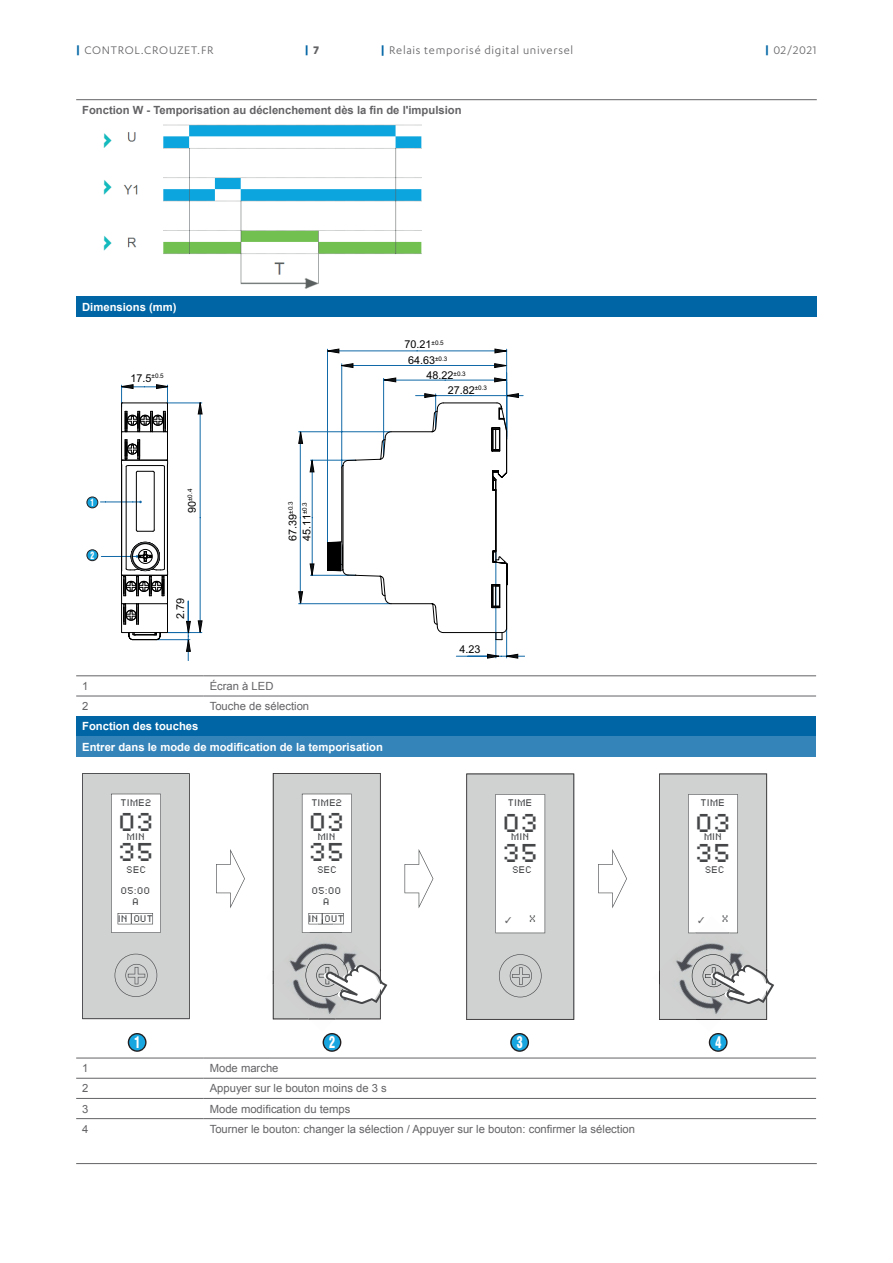
<style>
.page{position:relative;width:893px;height:1263px;background:#fff}
.page>*{position:absolute;margin:0;border:0;box-sizing:border-box;transform-origin:0 0}
.t1{font:25.8px "SF Pixelate";color:#444648}
.t2{font:900 condensed 15.9px "Helvetica";color:#fff;scale:.75 1}
.t3{font:12.75px "Karbon";letter-spacing:.06em;color:#636366}
.t4{font:700 12.75px "Karbon";color:#0065a4}
.t5{font:11.25px "Arial";color:#636366}
.t6{font:700 11.25px/20.2px "Arial";color:#fff}
.t7{font:700 11.25px "Arial";color:#636366}
.t8{font:10.8px "Arial";color:#000001}
.t9{font:900 condensed 10.05px "Helvetica";color:#fff;scale:.75 1}
.t10{font:9.6px/20.7px "SF Pixelate";letter-spacing:-.01em;color:#444648}
.t11{font:6.3px "Arial";color:#000001}
.s1{font-weight:700;color:#0065a4}
.s2{color:#636366}
.s3{color:#434648}
</style>
<div class="page">
<hr style="left:76px;top:1163px;width:741px;height:1px;background:#636366">
<hr style="left:76px;top:99px;width:741px;height:1px;background:#636366">
<img style="left:103px;top:124px;width:319px;height:165px">
<div style="left:76px;top:296px;width:741px;height:21px;background:#0065a4"></div>
<hr style="left:341px;top:364px;width:1px;height:103px;background:#1169a7">
<hr style="left:424px;top:365px;width:83px;height:1px;background:#1169a7">
<hr style="left:342px;top:365px;width:82px;height:1px;background:#1169a7">
<hr style="left:327px;top:349px;width:1px;height:194px;background:#1169a7">
<hr style="left:506px;top:349px;width:1px;height:90px;background:#1169a7">
<hr style="left:327px;top:351px;width:90px;height:1px;background:#1169a7">
<hr style="left:417px;top:351px;width:90px;height:1px;background:#1169a7">
<svg style="left:341px;top:363px;width:12px;height:5px"></svg>
<svg style="left:494px;top:363px;width:13px;height:5px"></svg>
<svg style="left:327px;top:349px;width:12px;height:4px"></svg>
<svg style="left:495px;top:349px;width:12px;height:4px"></svg>
<svg style="left:100px;top:378px;width:425px;height:283px"></svg>
<div style="left:87px;top:497px;width:11px;height:11px;background:#15a5df;border-radius:50%"></div>
<div style="left:86px;top:496px;width:12px;height:12px;border:1px solid #231f20;border-radius:50%"></div>
<div style="left:87px;top:550px;width:11px;height:11px;background:#15a5df;border-radius:50%"></div>
<div style="left:86px;top:549px;width:12px;height:12px;border:1px solid #231f20;border-radius:50%"></div>
<div style="left:76px;top:716px;width:740px;height:20px;background:#0065a4"></div>
<div style="left:76px;top:736px;width:740px;height:20px;background:#3484ba"></div>
<hr style="left:76px;top:675px;width:128px;height:1px;background:#636366">
<hr style="left:204px;top:675px;width:612px;height:1px;background:#636366">
<hr style="left:76px;top:696px;width:128px;height:1px;background:#636366">
<hr style="left:204px;top:696px;width:612px;height:1px;background:#636366">
<svg style="left:82px;top:773px;width:108px;height:246px"></svg>
<svg style="left:216px;top:849px;width:29px;height:59px"></svg>
<svg style="left:405px;top:849px;width:28px;height:59px"></svg>
<svg style="left:598px;top:849px;width:29px;height:59px"></svg>
<svg style="left:466px;top:773px;width:108px;height:247px"></svg>
<svg style="left:128px;top:1033px;width:19px;height:19px"></svg>
<svg style="left:323px;top:1033px;width:18px;height:19px"></svg>
<svg style="left:510px;top:1033px;width:19px;height:19px"></svg>
<svg style="left:709px;top:1033px;width:19px;height:19px"></svg>
<div style="left:124px;top:866px;width:24px;height:7px;background:#fff"></div>
<div style="left:510px;top:866px;width:24px;height:7px;background:#fff"></div>
<img style="left:272px;top:970px;width:1px;height:14px">
<svg style="left:273px;top:773px;width:114px;height:246px"></svg>
<svg style="left:659px;top:773px;width:115px;height:247px"></svg>
<hr style="left:76px;top:1058px;width:128px;height:1px;background:#636366">
<hr style="left:204px;top:1058px;width:612px;height:1px;background:#636366">
<hr style="left:76px;top:1078px;width:128px;height:1px;background:#636366">
<hr style="left:204px;top:1078px;width:612px;height:1px;background:#636366">
<hr style="left:76px;top:1098px;width:128px;height:1px;background:#636366">
<hr style="left:204px;top:1098px;width:612px;height:1px;background:#636366">
<hr style="left:76px;top:1118px;width:128px;height:1px;background:#636366">
<hr style="left:204px;top:1118px;width:612px;height:1px;background:#636366">
<p class="t3" style="left:76px;top:43px;width:139px"><span class="s1">|</span> CONTROL.CROUZET.FR</p>
<p class="t4" style="left:305px;top:43px;width:16px">| <span class="s2">7</span></p>
<p class="t3" style="left:381px;top:43px;width:194px"><span class="s1">|</span> Relais temporisé digital universel</p>
<p class="t3" style="left:765px;top:43px;width:53px"><span class="s1">|</span> 02/2021</p>
<p class="t7" style="left:82px;top:102px;width:381px">Fonction W - Temporisation au déclenchement dès la fin de l'impulsion</p>
<p class="t6" style="left:82px;top:297px;width:96px">Dimensions (mm)</p>
<p class="t8" style="left:131px;top:371px;width:35px">17.5<sup>±0.5</sup></p>
<p class="t8" style="left:404px;top:337px;width:41px">70.21<sup>±0.5</sup></p>
<p class="t8" style="left:408px;top:353px;width:41px">64.63<sup>±0.3</sup></p>
<p class="t8" style="left:427px;top:368px;width:41px">48.22<sup>±0.3</sup></p>
<p class="t8" style="left:448px;top:383px;width:41px">27.82<sup>±0.3</sup></p>
<p class="t9" style="left:91px;top:496px;width:6px">1</p>
<p class="t9" style="left:91px;top:549px;width:6px">2</p>
<p class="t11" style="left:186px;top:501px;width:14px;rotate:-90deg">±0.4</p>
<p class="t8" style="left:185px;top:513px;width:14px;rotate:-90deg">90</p>
<p class="t11" style="left:287px;top:514px;width:14px;rotate:-90deg">±0.3</p>
<p class="t8" style="left:300px;top:541px;width:40px;rotate:-90deg">45.11<sup>±0.3</sup></p>
<p class="t8" style="left:286px;top:541px;width:29px;rotate:-90deg">67.39</p>
<p class="t8" style="left:173px;top:619px;width:23px;rotate:-90deg">2.79</p>
<p class="t5" style="left:82px;top:679px;width:8px">1</p>
<p class="t5" style="left:210px;top:679px;width:65px">Écran à LED</p>
<p class="t5" style="left:82px;top:699px;width:8px">2</p>
<p class="t5" style="left:210px;top:699px;width:101px">Touche de sélection</p>
<p class="t6" style="left:82px;top:717px;width:302px">Fonction des touches<br>Entrer dans le mode de modification de la temporisation</p>
<p class="t10" style="left:120px;top:792px;width:33px">TIME2</p>
<p class="t10" style="left:311px;top:792px;width:33px">TIME2</p>
<p class="t8" style="left:459px;top:642px;width:23px">4.23</p>
<p class="t10" style="left:507px;top:793px;width:26px">TIME</p>
<p class="t10" style="left:700px;top:793px;width:26px">TIME</p>
<h1 class="t1" style="left:118px;top:807px;width:38px">03</h1>
<p class="t10" style="left:127px;top:826px;width:20px">MIN</p>
<h1 class="t1" style="left:118px;top:837px;width:38px">35</h1>
<p class="t10" style="left:121px;top:859px;width:31px;text-indent:18px">G<br>05:00</p>
<p class="t10" style="left:132px;top:891px;width:8px">A</p>
<h1 class="t1" style="left:309px;top:807px;width:38px">03</h1>
<p class="t10" style="left:317px;top:826px;width:20px">MIN</p>
<h1 class="t1" style="left:309px;top:837px;width:38px">35</h1>
<p class="t10" style="left:311px;top:859px;width:31px;text-indent:18px">G<br>05:00</p>
<p class="t10" style="left:323px;top:891px;width:8px">A</p>
<h1 class="t1" style="left:502px;top:807px;width:38px">03</h1>
<p class="t10" style="left:511px;top:826px;width:20px">MIN</p>
<h1 class="t1" style="left:502px;top:838px;width:38px">35</h1>
<p class="t10" style="left:510px;top:860px;width:21px">SEG</p>
<h1 class="t1" style="left:695px;top:807px;width:38px">03</h1>
<p class="t10" style="left:704px;top:826px;width:20px">MIN</p>
<h1 class="t1" style="left:695px;top:838px;width:38px">35</h1>
<p class="t10" style="left:703px;top:860px;width:21px">SEG</p>
<p class="t10" style="left:126px;top:859px;width:21px">SEC</p>
<p class="t10" style="left:317px;top:859px;width:21px">SEC</p>
<p class="t10" style="left:512px;top:859px;width:21px">SEC</p>
<p class="t10" style="left:705px;top:859px;width:21px">SEC</p>
<p class="t10" style="left:118px;top:908px;width:37px">IN OUT</p>
<p class="t10" style="left:309px;top:908px;width:11px">IN</p>
<p class="t10" style="left:324px;top:908px;width:21px"><span class="s3">O</span>UT</p>
<p class="t10" style="left:505px;top:909px;width:32px"><span class="s2">✓</span> X</p>
<p class="t10" style="left:698px;top:909px;width:32px"><span class="s2">✓</span> X</p>
<h2 class="t2" style="left:134px;top:1032px;width:9px">1</h2>
<h2 class="t2" style="left:329px;top:1032px;width:9px">2</h2>
<h2 class="t2" style="left:517px;top:1032px;width:9px">3</h2>
<h2 class="t2" style="left:715px;top:1032px;width:9px">4</h2>
<p class="t5" style="left:82px;top:1061px;width:8px">1</p>
<p class="t5" style="left:210px;top:1061px;width:70px">Mode marche</p>
<p class="t5" style="left:82px;top:1081px;width:8px">2</p>
<p class="t5" style="left:210px;top:1081px;width:178px">Appuyer sur le bouton moins de 3 s</p>
<p class="t5" style="left:82px;top:1101px;width:8px">3</p>
<p class="t5" style="left:210px;top:1101px;width:142px">Mode modification du temps</p>
<p class="t5" style="left:82px;top:1121px;width:8px">4</p>
<p class="t5" style="left:210px;top:1121px;width:427px">Tourner le bouton: changer la sélection / Appuyer sur le bouton: confirmer la sélection</p>
</div>
